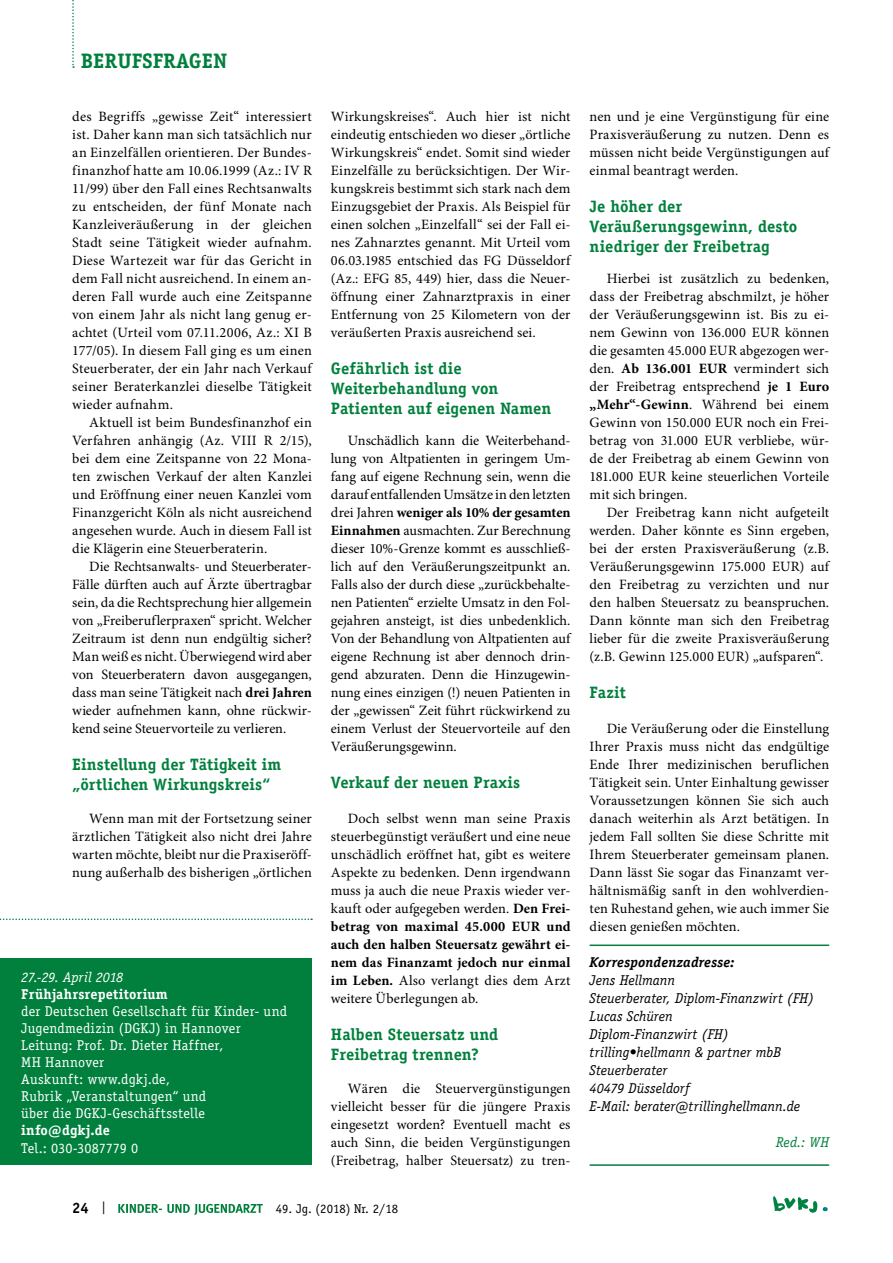
<style>
.page{position:relative;width:893px;height:1263px;background:#fff}
.page>*{position:absolute;margin:0;border:0;box-sizing:border-box;transform-origin:0 0}
.t1{font:700 21px "Officina Serif Std";color:#00803c}
.t2{font:700 16.5px/19.8px "Officina Serif Std";letter-spacing:.005em;color:#00803c}
.t3{font:700 15px "Officina Serif Std";color:#000}
.t4{font:14.25px/18px "Minion Pro";letter-spacing:.005em;color:#000;text-align:justify}
.t5{font:14.25px/17.1px "Officina Serif Std";letter-spacing:.02em;color:#fff}
.t6{font:italic 14.25px/18px "Officina Serif Std";color:#000}
.t7{font:700 14.25px "Officina Serif Std";letter-spacing:.01em;color:#fff}
.t8{font:italic 700 14.25px "Officina Serif Std";letter-spacing:.01em;color:#000}
.t9{font:14.25px "Officina Serif Std";letter-spacing:-.005em;color:#fff}
.t10{font:italic 14.25px "Officina Serif Std";letter-spacing:-.015em;color:#fff}
.t11{font:italic 14.25px "Officina Serif Std";color:#00803c}
.t12{font:12.75px "Officina Serif Std";color:#000}
.s1{font-weight:700}
.s2{font-weight:400;font-size:12.75px}
</style>
<div class="page">
<svg style="left:118px;top:1204px;width:145px;height:11px"></svg>
<svg style="left:773px;top:1196px;width:55px;height:17px"></svg>
<svg style="left:72px;top:0;width:2px;height:68px"></svg>
<hr style="left:590px;top:944px;width:239px;height:2px;background:#00803c">
<hr style="left:590px;top:1164px;width:239px;height:2px;background:#00803c">
<div style="left:0;top:958px;width:312px;height:207px;background:#00803c"></div>
<svg style="left:0;top:918px;width:312px;height:2px"></svg>
<h1 class="t1" style="left:81px;top:48px;width:148px">BERUFSFRAGEN</h1>
<p class="t4" style="left:72px;top:108px;width:241px">des Begriffs „gewisse Zeit“ interessiert ist. Daher kann man sich tatsächlich nur an Einzelfällen orientieren. Der Bundes&shy;finanzhof hatte am 10.06.1999 (Az.: IV R 11/99) über den Fall eines Rechtsanwalts zu entscheiden, der fünf Monate nach Kanzleiveräußerung in der gleichen Stadt seine Tätigkeit wieder aufnahm.<br>Diese Wartezeit war für das Gericht in dem Fall nicht ausreichend. In einem an&shy;deren Fall wurde auch eine Zeitspanne von einem Jahr als nicht lang genug er&shy;achtet (Urteil vom 07.11.2006, Az.: XI B 177/05). In diesem Fall ging es um einen Steuerberater, der ein Jahr nach Verkauf seiner Beraterkanzlei dieselbe Tätigkeit wieder aufnahm.</p>
<p class="t4" style="left:72px;top:414px;width:241px;text-indent:17px">Aktuell ist beim Bundesfinanzhof ein Verfahren anhängig (Az. VIII R 2/15), bei dem eine Zeitspanne von 22 Mona&shy;ten zwischen Verkauf der alten Kanzlei und Eröffnung einer neuen Kanzlei vom Finanzgericht Köln als nicht ausreichend angesehen wurde. Auch in diesem Fall ist die Klägerin eine Steuerberaterin.</p>
<p class="t4" style="left:72px;top:558px;width:241px;text-indent:17px">Die Rechtsanwalts- und Steuerberater-Fälle dürften auch auf Ärzte übertragbar sein, da die Rechtsprechung hier allgemein von „Freiberuflerpraxen“ spricht. Welcher Zeitraum ist denn nun endgültig sicher?<br>Man weiß es nicht. Überwiegend wird aber von Steuerberatern davon ausgegangen, dass man seine Tätigkeit nach <span class="s1">drei Jahren </span>wieder aufnehmen kann, ohne rückwir&shy;kend seine Steuervorteile zu verlieren.</p>
<p class="t2" style="left:72px;top:754px;width:211px">Einstellung der Tätigkeit im „örtlichen Wirkungskreis“</p>
<p class="t4" style="left:72px;top:810px;width:241px;text-indent:17px">Wenn man mit der Fortsetzung seiner ärztlichen Tätigkeit also nicht drei Jahre warten möchte, bleibt nur die Praxiseröff&shy;nung außerhalb des bisherigen „örtlichen</p>
<p class="t10" style="left:21px;top:968px;width:104px">27.-29. April 2018</p>
<p class="t7" style="left:21px;top:985px;width:148px">Frühjahrsrepetitorium</p>
<p class="t5" style="left:21px;top:1002px;width:267px">der Deutschen Gesellschaft für Kinder- und<br>Jugendmedizin (DGKJ) in Hannover<br>Leitung: Prof. Dr. Dieter Haffner,<br>MH Hannover<br>Auskunft: www.dgkj.de,<br>Rubrik „Veranstaltungen“ und<br>über die DGKJ-Geschäftsstelle</p>
<p class="t7" style="left:21px;top:1122px;width:90px">info@dgkj.de</p>
<p class="t9" style="left:21px;top:1139px;width:119px">Tel.: 030-3087779 0</p>
<p class="t4" style="left:331px;top:108px;width:241px">Wirkungskreises“. Auch hier ist nicht eindeutig entschieden wo dieser „örtliche Wirkungskreis“ endet. Somit sind wieder Einzelfälle zu berücksichtigen. Der Wir&shy;kungskreis bestimmt sich stark nach dem Einzugsgebiet der Praxis. Als Beispiel für einen solchen „Einzelfall“ sei der Fall ei&shy;nes Zahnarztes genannt. Mit Urteil vom 06.03.1985 entschied das FG Düsseldorf (Az.: EFG 85, 449) hier, dass die Neuer&shy;öffnung einer Zahnarztpraxis in einer Entfernung von 25 Kilometern von der veräußerten Praxis ausreichend sei.</p>
<p class="t2" style="left:331px;top:358px;width:222px">Gefährlich ist die<br>Weiterbehandlung von<br>Patienten auf eigenen Namen</p>
<p class="t4" style="left:331px;top:432px;width:241px;text-indent:17px">Unschädlich kann die Weiterbehand&shy;lung von Altpatienten in geringem Um&shy;fang auf eigene Rechnung sein, wenn die darauf entfallenden Umsätze in den letzten drei Jahren <span class="s1">weniger als 10% der gesamten Einnahmen</span> ausmachten. Zur Berechnung dieser 10%-Grenze kommt es ausschließ&shy;lich auf den Veräußerungszeitpunkt an.<br>Falls also der durch diese „zurückbehalte&shy;nen Patienten“ erzielte Umsatz in den Fol&shy;gejahren ansteigt, ist dies unbedenklich.<br>Von der Behandlung von Altpatienten auf eigene Rechnung ist aber dennoch drin&shy;gend abzuraten. Denn die Hinzugewin&shy;nung eines einzigen (!) neuen Patienten in der „gewissen“ Zeit führt rückwirkend zu einem Verlust der Steuervorteile auf den Veräußerungsgewinn.</p>
<p class="t2" style="left:331px;top:772px;width:191px">Verkauf der neuen Praxis</p>
<p class="t4" style="left:331px;top:810px;width:241px;text-indent:17px">Doch selbst wenn man seine Praxis steuerbegünstigt veräußert und eine neue unschädlich eröffnet hat, gibt es weitere Aspekte zu bedenken. Denn irgendwann muss ja auch die neue Praxis wieder ver&shy;kauft oder aufgegeben werden. <span class="s1">Den Frei&shy;betrag von maximal 45.000 EUR und auch den halben Steuersatz gewährt ei&shy;nem das Finanzamt jedoch nur einmal im Leben.</span> Also verlangt dies dem Arzt weitere Überlegungen ab.</p>
<p class="t2" style="left:331px;top:1024px;width:169px">Halben Steuersatz und<br>Freibetrag trennen?</p>
<p class="t4" style="left:331px;top:1080px;width:241px;text-indent:17px">Wären die Steuervergünstigungen vielleicht besser für die jüngere Praxis eingesetzt worden? Eventuell macht es auch Sinn, die beiden Vergünstigungen (Freibetrag, halber Steuersatz) zu tren-</p>
<p class="t3" style="left:72px;top:1198px;width:35px">24 <span class="s2">|</span></p>
<p class="t12" style="left:276px;top:1201px;width:124px">49. Jg. (2018) Nr. 2/18</p>
<p class="t4" style="left:590px;top:108px;width:241px">nen und je eine Vergünstigung für eine Praxisveräußerung zu nutzen. Denn es müssen nicht beide Vergünstigungen auf einmal beantragt werden.</p>
<p class="t2" style="left:590px;top:196px;width:209px">Je höher der<br>Veräußerungsgewinn, desto niedriger der Freibetrag</p>
<p class="t4" style="left:590px;top:270px;width:241px;text-indent:17px">Hierbei ist zusätzlich zu bedenken, dass der Freibetrag abschmilzt, je höher der Veräußerungsgewinn ist. Bis zu ei&shy;nem Gewinn von 136.000 EUR können die gesamten 45.000 EUR abgezogen wer&shy;den. <span class="s1">Ab 136.001 EUR</span> vermindert sich der Freibetrag entsprechend <span class="s1">je 1 Euro „Mehr“-Gewinn</span>. Während bei einem Gewinn von 150.000 EUR noch ein Frei&shy;betrag von 31.000 EUR verbliebe, wür&shy;de der Freibetrag ab einem Gewinn von 181.000 EUR keine steuerlichen Vorteile mit sich bringen.</p>
<p class="t4" style="left:590px;top:504px;width:241px;text-indent:17px">Der Freibetrag kann nicht aufgeteilt werden. Daher könnte es Sinn ergeben, bei der ersten Praxisveräußerung (z.B.<br>Veräußerungsgewinn 175.000 EUR) auf den Freibetrag zu verzichten und nur den halben Steuersatz zu beanspruchen.<br>Dann könnte man sich den Freibetrag lieber für die zweite Praxisveräußerung (z.B. Gewinn 125.000 EUR) „aufsparen“.</p>
<p class="t2" style="left:590px;top:682px;width:38px">Fazit</p>
<p class="t4" style="left:590px;top:720px;width:241px;text-indent:17px">Die Veräußerung oder die Einstellung Ihrer Praxis muss nicht das endgültige Ende Ihrer medizinischen beruflichen Tätigkeit sein. Unter Einhaltung gewisser Voraussetzungen können Sie sich auch danach weiterhin als Arzt betätigen. In jedem Fall sollten Sie diese Schritte mit Ihrem Steuerberater gemeinsam planen.<br>Dann lässt Sie sogar das Finanzamt ver&shy;hältnismäßig sanft in den wohlverdien&shy;ten Ruhestand gehen, wie auch immer Sie diesen genießen möchten.</p>
<p class="t8" style="left:590px;top:954px;width:147px">Korrespondenzadresse:</p>
<p class="t6" style="left:590px;top:971px;width:226px">Jens Hellmann<br>Steuerberater, Diplom-Finanzwirt (FH)<br>Lucas Schüren<br>Diplom-Finanzwirt (FH) trilling•hellmann &amp; partner mbB<br>Steuerberater<br>40479 Düsseldorf<br>E-Mail: berater@trillinghellmann.de</p>
<p class="t11" style="left:776px;top:1134px;width:55px">Red.: WH</p>
</div>
